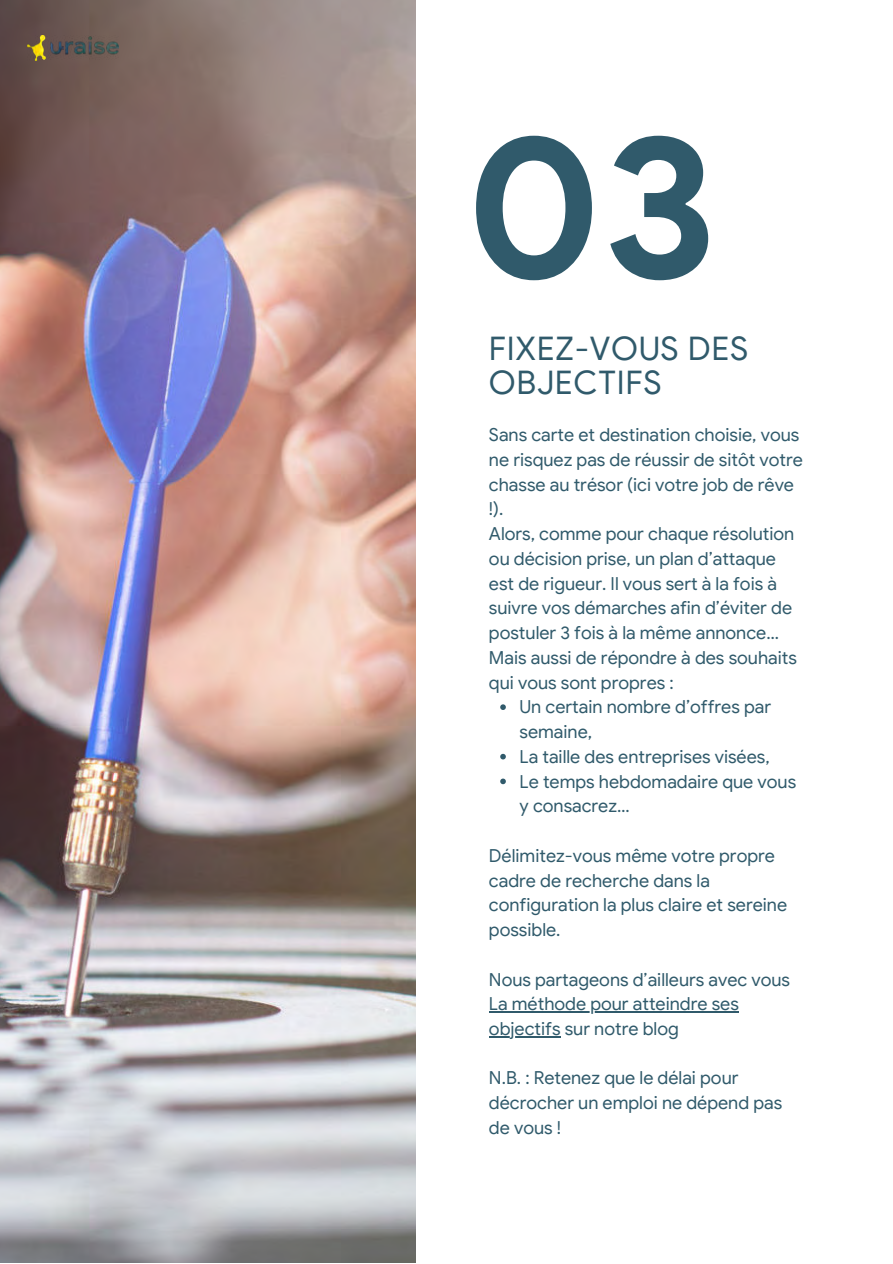
<style>
.page{position:relative;width:893px;height:1264px;background:#fff}
.page>*{position:absolute;margin:0;border:0;box-sizing:border-box;transform-origin:0 0}
.t1{font:700 201.75px "Google Sans";color:#305a6b}
.t2{font:32.55px/34.8px "Google Sans";letter-spacing:.02em;color:#305a6b}
.t3{font:18px/24.8px "Google Sans";color:#305a6b}
</style>
<div class="page">
<img style="left:0;top:0;width:416px;height:1262px">
<svg style="left:500px;top:704px;width:6px;height:6px"></svg>
<svg style="left:500px;top:753px;width:6px;height:6px"></svg>
<svg style="left:500px;top:778px;width:6px;height:6px"></svg>
<hr style="left:489px;top:1011px;width:249px;height:1px;background:#305a6b">
<hr style="left:489px;top:1036px;width:71px;height:1px;background:#305a6b">
<img style="left:27px;top:35px;width:91px;height:25px">
<h1 class="t1" style="left:466px;top:82px;width:253px">03</h1>
<h2 class="t2" style="left:489px;top:330px;width:261px">FIXEZ-VOUS DES<br>OBJECTIFS</h2>
<p class="t3" style="left:489px;top:422px;width:315px">Sans carte et destination choisie, vous ne risquez pas de réussir de sitôt votre chasse au trésor (ici votre job de rêve !).<br>Alors, comme pour chaque résolution ou décision prise, un plan d’attaque est de rigueur. Il vous sert à la fois à suivre vos démarches afin d’éviter de postuler 3 fois à la même annonce…<br>Mais aussi de répondre à des souhaits qui vous sont propres :</p>
<p class="t3" style="left:519px;top:694px;width:278px">Un certain nombre d’offres par semaine,<br>La taille des entreprises visées,<br>Le temps hebdomadaire que vous y consacrez…</p>
<p class="t3" style="left:489px;top:843px;width:300px">Délimitez-vous même votre propre cadre de recherche dans la configuration la plus claire et sereine possible.</p>
<p class="t3" style="left:489px;top:966px;width:302px">Nous partageons d’ailleurs avec vous<br>La méthode pour atteindre ses objectifs sur notre blog</p>
<p class="t3" style="left:489px;top:1065px;width:295px">N.B. : Retenez que le délai pour décrocher un emploi ne dépend pas de vous !</p>
</div>
